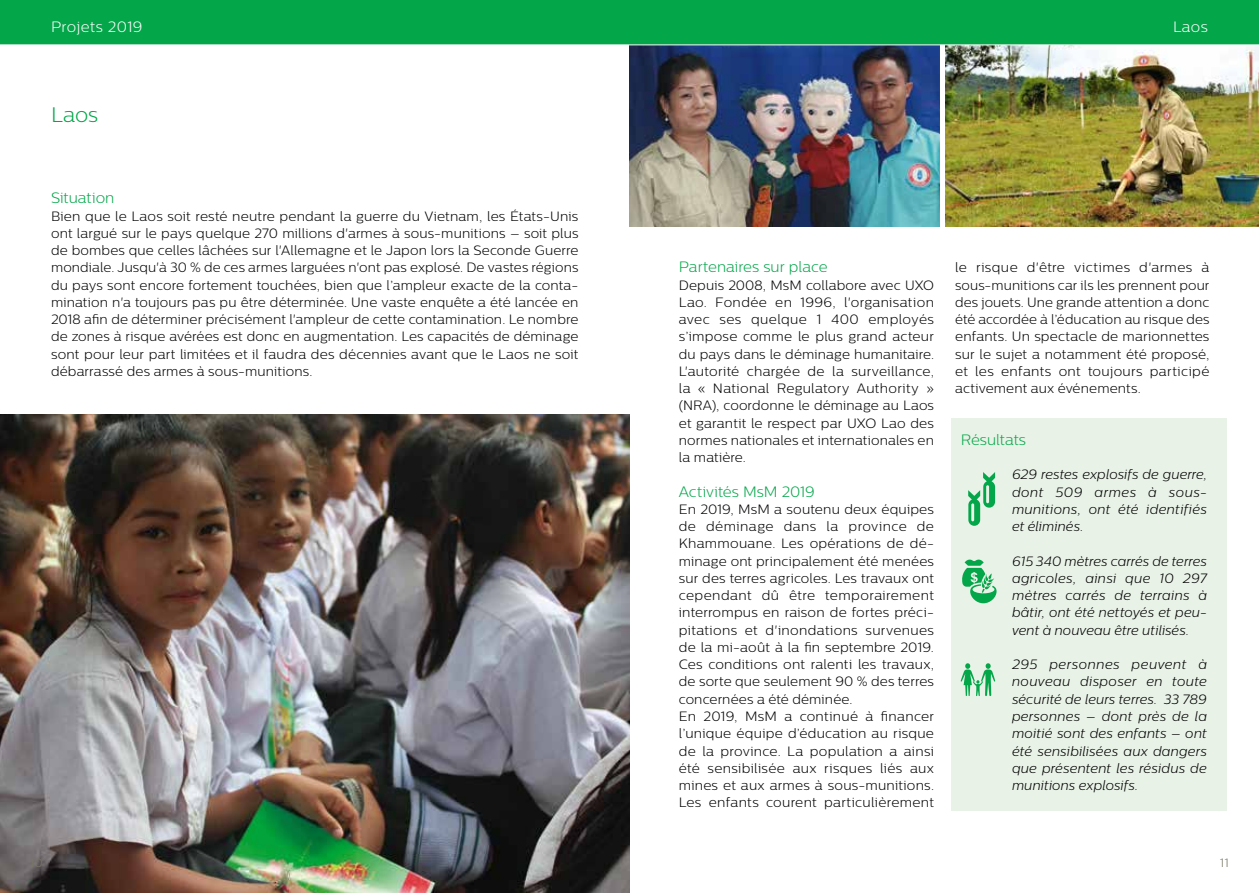
<style>
.page{position:relative;width:1259px;height:893px;background:#fff}
.page>*{position:absolute;margin:0;border:0;box-sizing:border-box;transform-origin:0 0}
.t1{font:300 21px "Centrale Sans";color:#04a64a}
.t2{font:300 15px "Centrale Sans";color:#04a64a}
.t3{font:300 15px "Centrale Sans";letter-spacing:.03em;color:#fff}
.t4{font:300 13.5px/17.2px "Centrale Sans";letter-spacing:.015em;color:#000;text-align:justify}
.t5{font:italic 300 13.5px/17.2px "Centrale Sans";letter-spacing:.01em;color:#000;text-align:justify}
.t6{font:300 12px "Centrale Sans";color:#797765}
</style>
<div class="page">
<div style="left:951px;top:418px;width:275px;height:392px;background:#e8f2e6"></div>
<svg style="left:962px;top:559px;width:34px;height:44px"></svg>
<svg style="left:960px;top:663px;width:35px;height:33px"></svg>
<svg style="left:968px;top:472px;width:27px;height:54px"></svg>
<img style="left:629px;top:45px;width:311px;height:181px">
<img style="left:945px;top:45px;width:314px;height:181px">
<img style="left:0;top:415px;width:629px;height:478px">
<div style="left:0;top:0;width:1259px;height:45px;background:#04a64a"></div>
<p class="t3" style="left:51px;top:19px;width:93px">Projets 2019</p>
<p class="t3" style="left:1173px;top:19px;width:36px">Laos</p>
<h1 class="t1" style="left:51px;top:103px;width:49px">Laos</h1>
<p class="t2" style="left:51px;top:190px;width:65px">Situation</p>
<p class="t4" style="left:51px;top:207px;width:529px">Bien que le Laos soit resté neutre pendant la guerre du Vietnam, les États-Unis ont largué sur le pays quelque 270 millions d'armes à sous-munitions – soit plus de bombes que celles lâchées sur l'Allemagne et le Japon lors la Seconde Guerre mondiale. Jusqu'à 30 % de ces armes larguées n'ont pas explosé. De vastes régions du pays sont encore fortement touchées, bien que l’ampleur exacte de la conta&shy;mination n'a toujours pas pu être déterminée. Une vaste enquête a été lancée en 2018 afin de déterminer précisément l'ampleur de cette contamination. Le nombre de zones à risque avérées est donc en augmentation. Les capacités de déminage sont pour leur part limitées et il faudra des décennies avant que le Laos ne soit débarrassé des armes à sous-munitions.</p>
<p class="t2" style="left:679px;top:259px;width:150px">Partenaires sur place</p>
<p class="t4" style="left:679px;top:276px;width:257px">Depuis 2008, MsM collabore avec UXO Lao. Fondée en 1996, l'organisation avec ses quelque 1 400 employés s’impose comme le plus grand acteur du pays dans le déminage humanitaire.<br>L'autorité chargée de la surveillance, la « National Regulatory Authority » (NRA), coordonne le déminage au Laos et garantit le respect par UXO Lao des normes nationales et internationales en la matière.</p>
<p class="t2" style="left:679px;top:483px;width:137px">Activités MsM 2019</p>
<p class="t4" style="left:679px;top:500px;width:257px;text-align:left">En 2019, MsM a soutenu deux équipes de déminage dans la province de Khammouane. Les opérations de dé&shy;minage ont principalement été menées sur des terres agricoles. Les travaux ont cependant dû être temporairement interrompus en raison de fortes préci&shy;pitations et d'inondations survenues de la mi-août à la fin septembre 2019.<br>Ces conditions ont ralenti les travaux, de sorte que seulement 90 % des terres concernées a été déminée.<br>En 2019, MsM a continué à financer l’unique équipe d’éducation au risque de la province. La population a ainsi été sensibilisée aux risques liés aux mines et aux armes à sous-munitions.<br>Les enfants courent particulièrement</p>
<p class="t4" style="left:955px;top:259px;width:256px">le risque d'être victimes d'armes à sous-munitions car ils les prennent pour des jouets. Une grande attention a donc été accordée à l’éducation au risque des enfants. Un spectacle de marionnettes sur le sujet a notamment été proposé, et les enfants ont toujours participé activement aux événements.</p>
<p class="t2" style="left:961px;top:431px;width:66px">Résultats</p>
<p class="t5" style="left:1012px;top:466px;width:196px">629 restes explosifs de guerre, dont 509 armes à sous&shy;munitions, ont été identifiés et éliminés.</p>
<p class="t5" style="left:1012px;top:552px;width:196px">615 340 mètres carrés de terres agricoles, ainsi que 10 297 mètres carrés de terrains à bâtir, ont été nettoyés et peu&shy;vent à nouveau être utilisés.</p>
<p class="t5" style="left:1012px;top:656px;width:196px">295 personnes peuvent à nouveau disposer en toute sécurité de leurs terres. 33 789 personnes – dont près de la moitié sont des enfants – ont été sensibilisées aux dangers que présentent les résidus de munitions explosifs.</p>
<p class="t6" style="left:30px;top:856px;width:14px">10</p>
<p class="t6" style="left:1219px;top:856px;width:10px">11</p>
</div>
